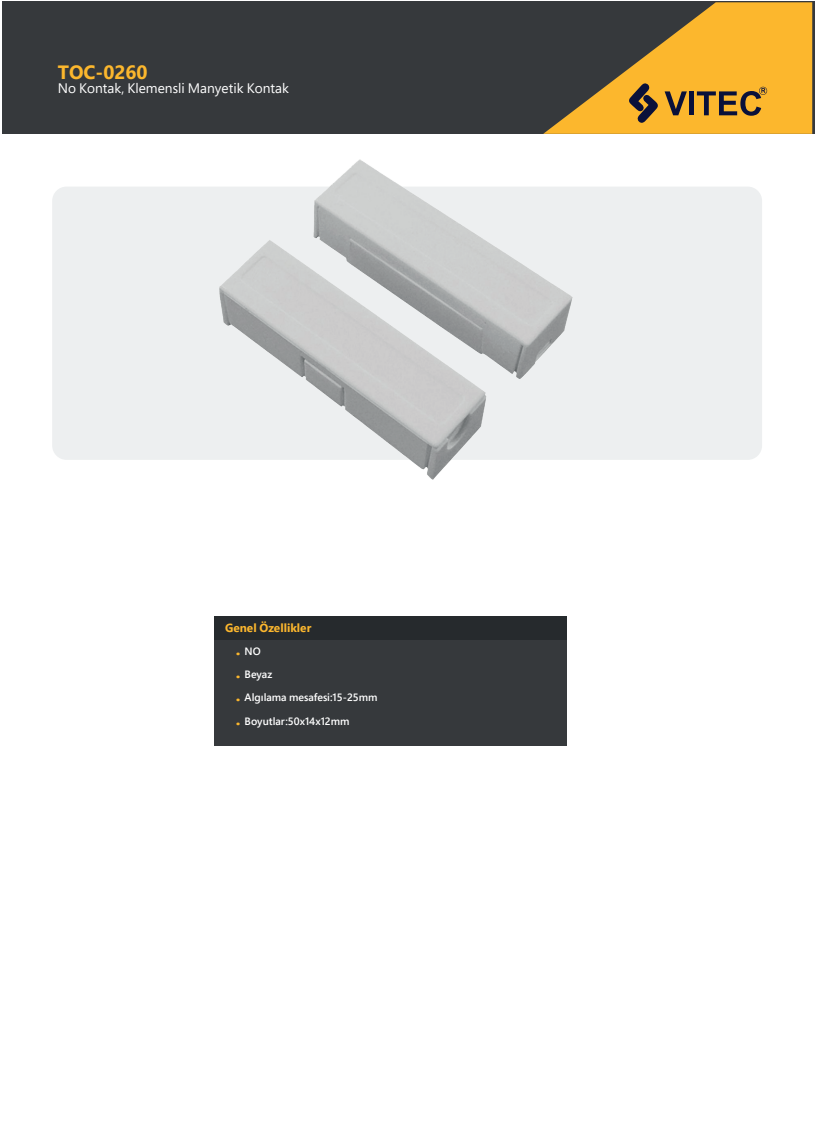
<style>
.page{position:relative;width:815px;height:1124px;background:#fff}
.page>*{position:absolute;margin:0;border:0;box-sizing:border-box;transform-origin:0 0}
.t1{font:700 19.25px "Segoe Pro";color:#fcb72d}
.t2{font:13.75px "Segoe Pro";color:#fff}
.t3{font:700 11.75px "Segoe Pro";color:#fcb72d}
.t4{font:600 10.62px/23.1px "Segoe Pro";color:#fff}
.s1{font-weight:700;font-size:17.5px;color:#fcb72d}
</style>
<div class="page">
<div style="left:52px;top:186px;width:710px;height:274px;background:#edeff0;border-radius:14px"></div>
<div style="left:2px;top:1px;width:813px;height:133px;background:#36393c"></div>
<div style="left:215px;top:616px;width:352px;height:130px;background:#36393c"></div>
<div style="left:215px;top:616px;width:352px;height:24px;background:#262a2d"></div>
<img style="left:220px;top:159px;width:352px;height:320px">
<svg style="left:543px;top:2px;width:269px;height:132px"></svg>
<h1 class="t1" style="left:58px;top:59px;width:91px">TOC-0260</h1>
<p class="t2" style="left:58px;top:79px;width:233px">No Kontak, Klemensli Manyetik Kontak</p>
<p class="t3" style="left:225px;top:619px;width:88px">Genel Özellikler</p>
<p class="t4" style="left:236px;top:639px;width:143px"><span class="s1">.</span> NO<br><span class="s1">.</span> Beyaz<br><span class="s1">.</span> Algılama mesafesi:15-25mm</p>
<p class="t4" style="left:236px;top:709px;width:115px"><span class="s1">.</span> Boyutlar:50x14x12mm</p>
</div>
